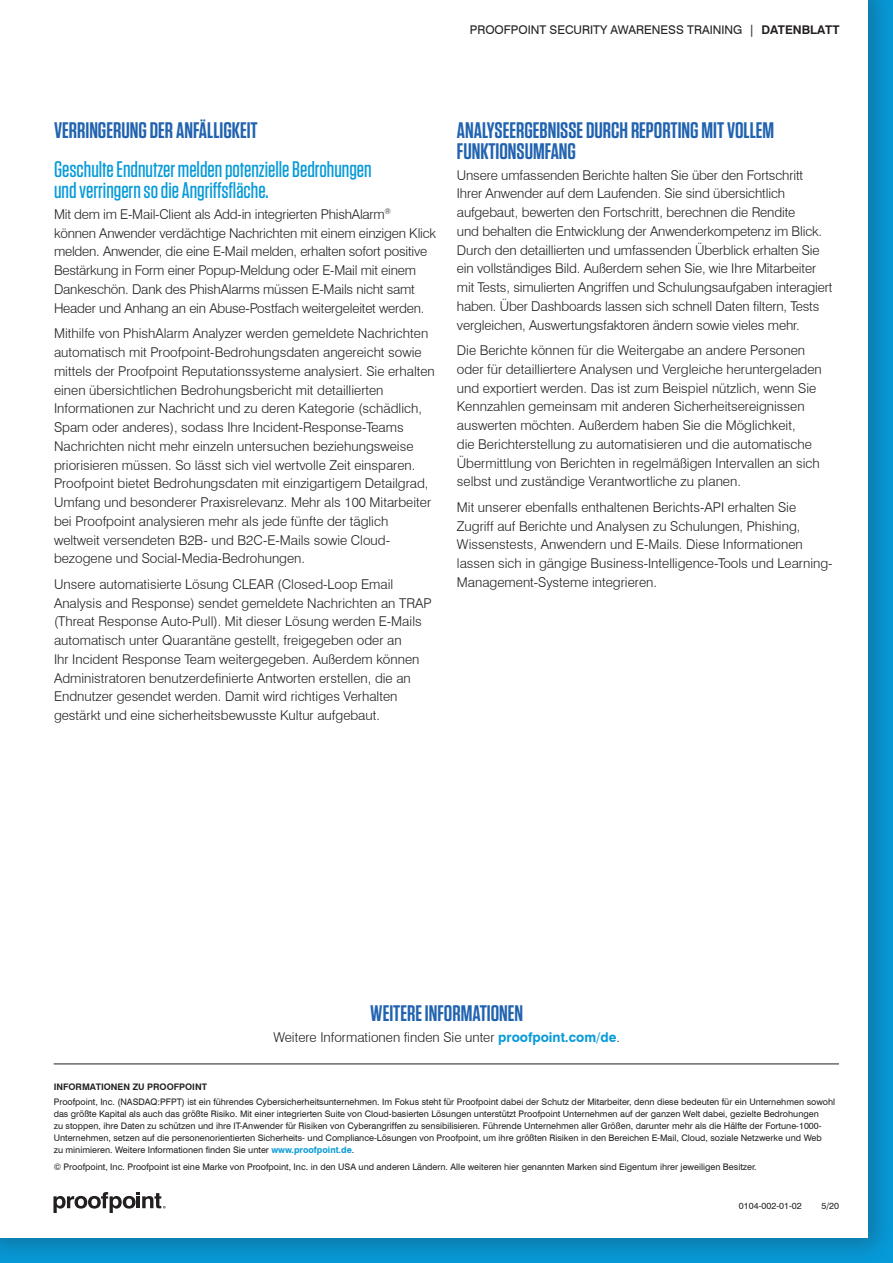
<style>
.page{position:relative;width:893px;height:1263px;background:#fff}
.page>*{position:absolute;margin:0;border:0;box-sizing:border-box;transform-origin:0 0}
.t1{font:600 22.5px/21px "Tungsten";color:#2163b0}
.t2{font:500 22.5px/21px "Tungsten";color:#069ad9}
.t3{font:300 13.5px/18.8px "Swiss 721 BT";color:#231f20}
.t4{font:12px "Swiss 721 BT";color:#231f20}
.t5{font:9px/12px "Swiss 721 BT";color:#231f20}
.t6{font:700 9px "Swiss 721 BT";color:#231f20}
.s1{font-weight:700}
.s2{font-weight:700;color:#069ad9}
</style>
<div class="page">
<div style="left:0;top:0;width:893px;height:1263px;background:#231f20;opacity:.3"></div>
<div style="left:0;top:0;width:868px;height:1237px;background:#fff"></div>
<svg style="left:53px;top:1192px;width:113px;height:21px"></svg>
<hr style="left:54px;top:1064px;width:785px;height:1px;background:#231f20">
<p class="t4" style="left:470px;top:22px;width:371px">PROOFPOINT SECURITY AWARENESS TRAINING | <span class="s1">DATENBLATT</span></p>
<h1 class="t1" style="left:54px;top:120px;width:205px">VERRINGERUNG DER ANFÄLLIGKEIT</h1>
<h1 class="t2" style="left:54px;top:159px;width:319px">Geschulte Endnutzer melden potenzielle Bedrohungen und verringern so die Angriffsfläche.</h1>
<p class="t3" style="left:54px;top:205px;width:384px">Mit dem im E-Mail-Client als Add-in integrierten PhishAlarm<sup>® </sup>können Anwender verdächtige Nachrichten mit einem einzigen Klick melden. Anwender, die eine E-Mail melden, erhalten sofort positive Bestärkung in Form einer Popup-Meldung oder E-Mail mit einem Dankeschön. Dank des PhishAlarms müssen E-Mails nicht samt Header und Anhang an ein Abuse-Postfach weitergeleitet werden.</p>
<p class="t3" style="left:54px;top:324px;width:382px">Mithilfe von PhishAlarm Analyzer werden gemeldete Nachrichten automatisch mit Proofpoint-Bedrohungsdaten angereicht sowie mittels der Proofpoint Reputationssysteme analysiert. Sie erhalten einen übersichtlichen Bedrohungsbericht mit detaillierten Informationen zur Nachricht und zu deren Kategorie (schädlich, Spam oder anderes), sodass Ihre Incident-Response-Teams Nachrichten nicht mehr einzeln untersuchen beziehungsweise priorisieren müssen. So lässt sich viel wertvolle Zeit einsparen.<br>Proofpoint bietet Bedrohungsdaten mit einzigartigem Detailgrad, Umfang und besonderer Praxisrelevanz. Mehr als 100 Mitarbeiter bei Proofpoint analysieren mehr als jede fünfte der täglich weltweit versendeten B2B- und B2C-E-Mails sowie Cloud&shy;bezogene und Social-Media-Bedrohungen.</p>
<p class="t3" style="left:54px;top:574px;width:379px">Unsere automatisierte Lösung CLEAR (Closed-Loop Email Analysis and Response) sendet gemeldete Nachrichten an TRAP (Threat Response Auto-Pull). Mit dieser Lösung werden E-Mails automatisch unter Quarantäne gestellt, freigegeben oder an<br>Ihr Incident Response Team weitergegeben. Außerdem können Administratoren benutzerdefinierte Antworten erstellen, die an Endnutzer gesendet werden. Damit wird richtiges Verhalten gestärkt und eine sicherheitsbewusste Kultur aufgebaut.</p>
<h1 class="t1" style="left:457px;top:120px;width:319px">ANALYSEERGEBNISSE DURCH REPORTING MIT VOLLEM<br>FUNKTIONSUMFANG</h1>
<p class="t3" style="left:457px;top:165px;width:377px">Unsere umfassenden Berichte halten Sie über den Fortschritt<br>Ihrer Anwender auf dem Laufenden. Sie sind übersichtlich aufgebaut, bewerten den Fortschritt, berechnen die Rendite<br>und behalten die Entwicklung der Anwenderkompetenz im Blick.<br>Durch den detaillierten und umfassenden Überblick erhalten Sie ein vollständiges Bild. Außerdem sehen Sie, wie Ihre Mitarbeiter mit Tests, simulierten Angriffen und Schulungsaufgaben interagiert haben. Über Dashboards lassen sich schnell Daten filtern, Tests vergleichen, Auswertungsfaktoren ändern sowie vieles mehr.</p>
<p class="t3" style="left:457px;top:341px;width:366px">Die Berichte können für die Weitergabe an andere Personen oder für detailliertere Analysen und Vergleiche heruntergeladen und exportiert werden. Das ist zum Beispiel nützlich, wenn Sie Kennzahlen gemeinsam mit anderen Sicherheitsereignissen auswerten möchten. Außerdem haben Sie die Möglichkeit,<br>die Berichterstellung zu automatisieren und die automatische Übermittlung von Berichten in regelmäßigen Intervallen an sich selbst und zuständige Verantwortliche zu planen.</p>
<p class="t3" style="left:457px;top:498px;width:377px">Mit unserer ebenfalls enthaltenen Berichts-API erhalten Sie Zugriff auf Berichte und Analysen zu Schulungen, Phishing, Wissenstests, Anwendern und E-Mails. Diese Informationen lassen sich in gängige Business-Intelligence-Tools und Learning-Management-Systeme integrieren.</p>
<h1 class="t1" style="left:370px;top:1003px;width:154px">WEITERE INFORMATIONEN</h1>
<p class="t3" style="left:273px;top:1028px;width:348px">Weitere Informationen finden Sie unter <span class="s2">proofpoint.com/de</span>.</p>
<p class="t6" style="left:54px;top:1081px;width:155px">INFORMATIONEN ZU PROOFPOINT</p>
<p class="t5" style="left:54px;top:1095px;width:783px">Proofpoint, Inc. (NASDAQ:PFPT) ist ein führendes Cybersicherheitsunternehmen. Im Fokus steht für Proofpoint dabei der Schutz der Mitarbeiter, denn diese bedeuten für ein Unternehmen sowohl das größte Kapital als auch das größte Risiko. Mit einer integrierten Suite von Cloud-basierten Lösungen unterstützt Proofpoint Unternehmen auf der ganzen Welt dabei, gezielte Bedrohungen<br>zu stoppen, ihre Daten zu schützen und ihre IT-Anwender für Risiken von Cyberangriffen zu sensibilisieren. Führende Unternehmen aller Größen, darunter mehr als die Hälfte der Fortune-1000- Unternehmen, setzen auf die personenorientierten Sicherheits- und Compliance-Lösungen von Proofpoint, um ihre größten Risiken in den Bereichen E-Mail, Cloud, soziale Netzwerke und Web<br>zu minimieren. Weitere Informationen finden Sie unter <span class="s2">www.proofpoint.de</span>.</p>
<p class="t5" style="left:54px;top:1161px;width:704px">© Proofpoint, Inc. Proofpoint ist eine Marke von Proofpoint, Inc. in den USA und anderen Ländern. Alle weiteren hier genannten Marken sind Eigentum ihrer jeweiligen Besitzer.</p>
<p class="t5" style="left:739px;top:1199px;width:64px">0104-002-01-02</p>
<p class="t5" style="left:821px;top:1199px;width:19px">5/20</p>
</div>
